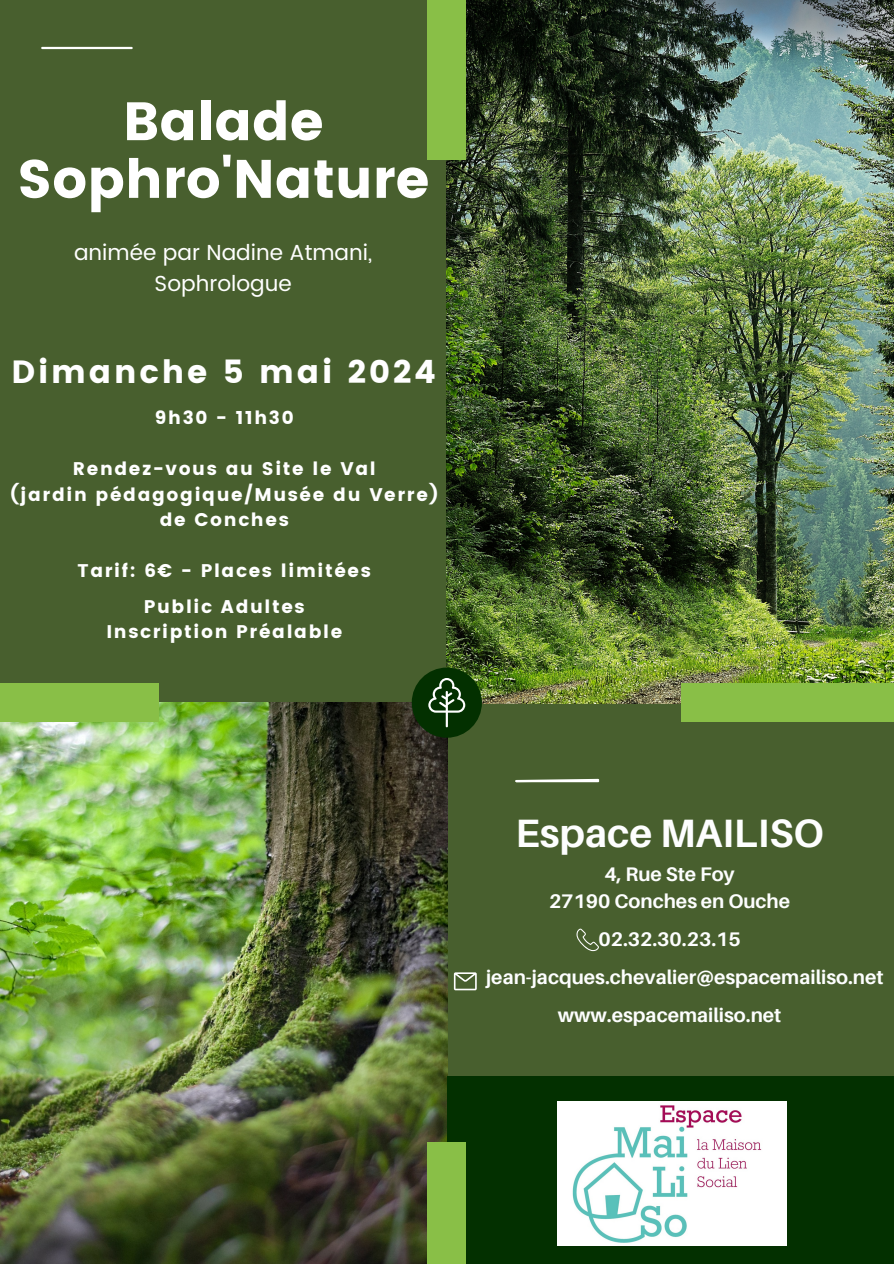
<style>
.page{position:relative;width:894px;height:1264px;background:#fff}
.page>*{position:absolute;margin:0;border:0;box-sizing:border-box;transform-origin:0 0}
.t1{font:54px/57.6px "Poppins";color:#fff;text-align:center}
.t2{font:700 39.6px "Aileron";color:#fdfefe}
.t3{font:32.1px "Poppins";letter-spacing:.09em;color:#fff}
.t4{font:21.75px/30.3px "Poppins";color:#fff;text-align:center}
.t5{font:700 19.65px/27.6px "Aileron";color:#fdfefe;text-align:center}
.t6{font:18.3px "Poppins";letter-spacing:.09em;color:#fff}
</style>
<div class="page">
<div style="left:0;top:0;width:893px;height:1263px;background:#485f2e"></div>
<img style="left:0;top:702px;width:447px;height:561px">
<img style="left:446px;top:0;width:447px;height:703px">
<div style="left:446px;top:1076px;width:447px;height:187px;background:#033000"></div>
<div style="left:680px;top:683px;width:213px;height:38px;background:#89bf47"></div>
<div style="left:0;top:683px;width:159px;height:38px;background:#89bf47"></div>
<div style="left:427px;top:0;width:38px;height:160px;background:#89bf47"></div>
<div style="left:427px;top:1142px;width:38px;height:121px;background:#89bf47"></div>
<div style="left:411px;top:667px;width:71px;height:70px;background:#033000;border-radius:50%"></div>
<svg style="left:576px;top:928px;width:22px;height:23px"></svg>
<svg style="left:454px;top:972px;width:22px;height:18px"></svg>
<svg style="left:428px;top:678px;width:37px;height:49px"></svg>
<img style="left:557px;top:1101px;width:229px;height:144px">
<svg style="left:515px;top:778px;width:85px;height:5px"></svg>
<hr style="left:42px;top:47px;width:90px;height:2px;background:#fff">
<h4 class="t1" style="left:17px;top:93px;width:414px">Balade<br>Sophro'Nature</h4>
<p class="t4" style="left:74px;top:237px;width:299px">animée par Nadine Atmani,<br>Sophrologue</p>
<h2 class="t3" style="left:11px;top:353px;width:426px">Dimanche 5 mai 2024</h2>
<p class="t6" style="left:155px;top:407px;width:140px">9h30 - 11h30</p>
<p class="t6" style="left:73px;top:458px;width:304px">Rendez-vous au Site le Val</p>
<p class="t6" style="left:10px;top:483px;width:429px">(jardin pédagogique/Musée du Verre)</p>
<p class="t6" style="left:160px;top:509px;width:131px">de Conches</p>
<p class="t6" style="left:78px;top:560px;width:295px">Tarif: 6€ - Places limitées</p>
<p class="t6" style="left:144px;top:596px;width:162px">Public Adultes</p>
<p class="t6" style="left:106px;top:621px;width:237px">Inscription Préalable</p>
<h3 class="t2" style="left:515px;top:808px;width:309px">Espace MAILISO</h3>
<h3 class="t5" style="left:549px;top:859px;width:243px">4, Rue Ste Foy<br>27190 Conches en Ouche</h3>
<h3 class="t5" style="left:598px;top:925px;width:144px">02.32.30.23.15</h3>
<h3 class="t5" style="left:486px;top:963px;width:399px">jean-jacques.chevalier@espacemailiso.net</h3>
<h3 class="t5" style="left:557px;top:1000px;width:225px">www.espacemailiso.net</h3>
</div>
